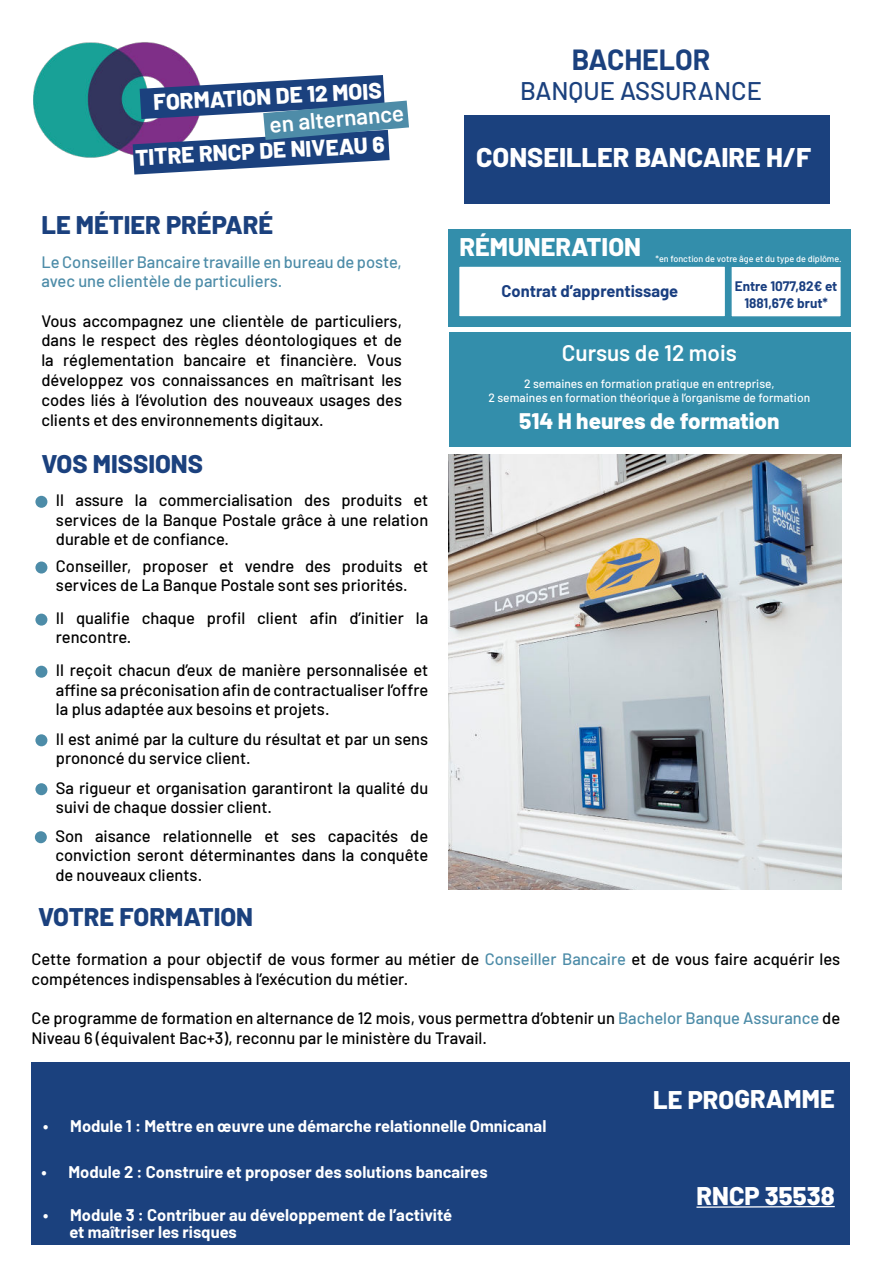
<style>
.page{position:relative;width:893px;height:1263px;background:#fff}
.page>*{position:absolute;margin:0;border:0;box-sizing:border-box;transform-origin:0 0}
.t1{font:700 28.5px "Barlow";color:#1b417e}
.t2{font:800 27px "Barlow";color:#fff}
.t3{font:800 25.5px "Barlow";color:#1b417e}
.t4{font:800 25.5px "Barlow";letter-spacing:-.005em;color:#fff}
.t5{font:500 25.5px "Barlow";color:#1b417e}
.t6{font:800 22.5px "Barlow";color:#fff}
.t7{font:600 22.5px "Barlow";color:#fff}
.t8{font:500 16.5px/19.5px "Barlow";color:#000}
.t9{font:700 16.5px/16.5px "Barlow";color:#fff}
.t10{font:500 16.5px/19.5px "Barlow";color:#4d8ca8}
.t11{font:700 16.5px "Barlow";color:#193e80}
.t12{font:700 13.5px/16.2px "Barlow";color:#193e80;text-align:center}
.t13{font:500 12px/13.5px "Barlow";color:#fff;text-align:center}
.t14{font:500 9px "Barlow";color:#fff}
.s1{color:#4d8ca8}
</style>
<div class="page">
<img style="left:449px;top:454px;width:392px;height:436px">
<img style="left:33px;top:42px;width:164px;height:116px">
<div style="left:35px;top:561px;width:12px;height:12px;background:#4d8ca8;border-radius:50%"></div>
<div style="left:35px;top:614px;width:12px;height:12px;background:#4d8ca8;border-radius:50%"></div>
<div style="left:35px;top:666px;width:12px;height:12px;background:#4d8ca8;border-radius:50%"></div>
<div style="left:35px;top:734px;width:12px;height:12px;background:#4d8ca8;border-radius:50%"></div>
<div style="left:35px;top:783px;width:12px;height:12px;background:#4d8ca8;border-radius:50%"></div>
<div style="left:35px;top:831px;width:12px;height:12px;background:#4d8ca8;border-radius:50%"></div>
<div style="left:449px;top:229px;width:402px;height:98px;background:#338eab"></div>
<div style="left:449px;top:333px;width:402px;height:114px;background:#338eab"></div>
<div style="left:458px;top:265px;width:268px;height:53px;background:#fff;border:2px solid #338eab"></div>
<div style="left:730px;top:265px;width:112px;height:53px;background:#fff;border:2px solid #338eab"></div>
<svg style="left:133px;top:75px;width:276px;height:100px"></svg>
<div style="left:464px;top:116px;width:365px;height:88px;background:#1b417e"></div>
<div style="left:32px;top:1062px;width:818px;height:183px;background:#1b417e"></div>
<svg style="left:696px;top:1205px;width:139px;height:3px"></svg>
<div style="left:35px;top:496px;width:12px;height:12px;background:#4d8ca8;border-radius:50%"></div>
<h3 class="t6" style="left:153px;top:93px;width:230px;rotate:-3deg">FORMATION DE 12 MOIS</h3>
<h3 class="t6" style="left:135px;top:148px;width:251px;rotate:-3deg">TITRE RNCP DE NIVEAU 6</h3>
<h3 class="t7" style="left:269px;top:117px;width:136px;rotate:-5deg">en alternance</h3>
<h3 class="t3" style="left:41px;top:215px;width:233px">LE MÉTIER PRÉPARÉ</h3>
<p class="t10" style="left:41px;top:253px;width:362px">Le Conseiller Bancaire travaille en bureau de poste, avec une clientèle de particuliers.</p>
<p class="t8" style="left:41px;top:312px;width:362px;text-align:justify">Vous accompagnez une clientèle de particuliers, dans le respect des règles déontologiques et de la réglementation bancaire et financière. Vous développez vos connaissances en maîtrisant les codes liés à l’évolution des nouveaux usages des clients et des environnements digitaux.</p>
<h3 class="t3" style="left:41px;top:453px;width:163px">VOS MISSIONS</h3>
<p class="t8" style="left:56px;top:492px;width:374px;text-align:justify">Il assure la commercialisation des produits et services de la Banque Postale grâce à une relation durable et de confiance.</p>
<p class="t8" style="left:56px;top:558px;width:374px">Conseiller, proposer et vendre des produits et services de La Banque Postale sont ses priorités.</p>
<p class="t8" style="left:56px;top:607px;width:374px">Il qualifie chaque profil client afin d’initier la rencontre.</p>
<p class="t8" style="left:56px;top:659px;width:374px;text-align:justify">Il reçoit chacun d’eux de manière personnalisée et affine sa préconisation afin de contractualiser l’offre la plus adaptée aux besoins et projets.</p>
<p class="t8" style="left:56px;top:730px;width:374px">Il est animé par la culture du résultat et par un sens prononcé du service client.</p>
<h1 class="t1" style="left:572px;top:49px;width:140px">BACHELOR</h1>
<h3 class="t5" style="left:520px;top:72px;width:243px">BANQUE ASSURANCE</h3>
<h2 class="t2" style="left:476px;top:147px;width:337px">CONSEILLER BANCAIRE H/F</h2>
<h3 class="t4" style="left:459px;top:237px;width:183px">RÉMUNERATION</h3>
<p class="t11" style="left:501px;top:285px;width:178px">Contrat d’apprentissage</p>
<p class="t14" style="left:655px;top:252px;width:188px">*en fonction de votre âge et du type de diplôme.</p>
<p class="t12" style="left:735px;top:280px;width:104px">Entre 1077,82€ et<br>1881,67€ brut*</p>
<h3 class="t7" style="left:562px;top:345px;width:177px">Cursus de 12 mois</h3>
<p class="t13" style="left:488px;top:376px;width:323px">2 semaines en formation pratique en entreprise,<br>2 semaines en formation théorique à l’organisme de formation</p>
<h3 class="t6" style="left:519px;top:412px;width:262px">514 H heures de formation</h3>
<p class="t8" style="left:56px;top:779px;width:374px">Sa rigueur et organisation garantiront la qualité du suivi de chaque dossier client.</p>
<p class="t8" style="left:55px;top:827px;width:374px;text-align:justify">Son aisance relationnelle et ses capacités de conviction seront déterminantes dans la conquête de nouveaux clients.</p>
<h3 class="t3" style="left:38px;top:906px;width:217px">VOTRE FORMATION</h3>
<p class="t8" style="left:32px;top:947px;width:810px">Cette formation a pour objectif de vous former au métier de <span class="s1">Conseiller Bancaire</span> et de vous faire acquérir les compétences indispensables à l’exécution du métier.</p>
<p class="t8" style="left:32px;top:1007px;width:810px">Ce programme de formation en alternance de 12 mois, vous permettra d’obtenir un <span class="s1">Bachelor Banque Assurance</span> de<br>Niveau 6 (équivalent Bac+3), reconnu par le ministère du Travail.</p>
<p class="t9" style="left:43px;top:1119px;width:504px">• Module 1 : Mettre en œuvre une démarche relationnelle Omnicanal</p>
<p class="t9" style="left:41px;top:1165px;width:448px">• Module 2 : Construire et proposer des solutions bancaires</p>
<p class="t9" style="left:69px;top:1208px;width:384px;text-indent:-26px">• Module 3 : Contribuer au développement de l’activité et maîtriser les risques</p>
<h3 class="t4" style="left:653px;top:1089px;width:183px">LE PROGRAMME</h3>
<h3 class="t4" style="left:696px;top:1186px;width:140px">RNCP 35538</h3>
</div>
